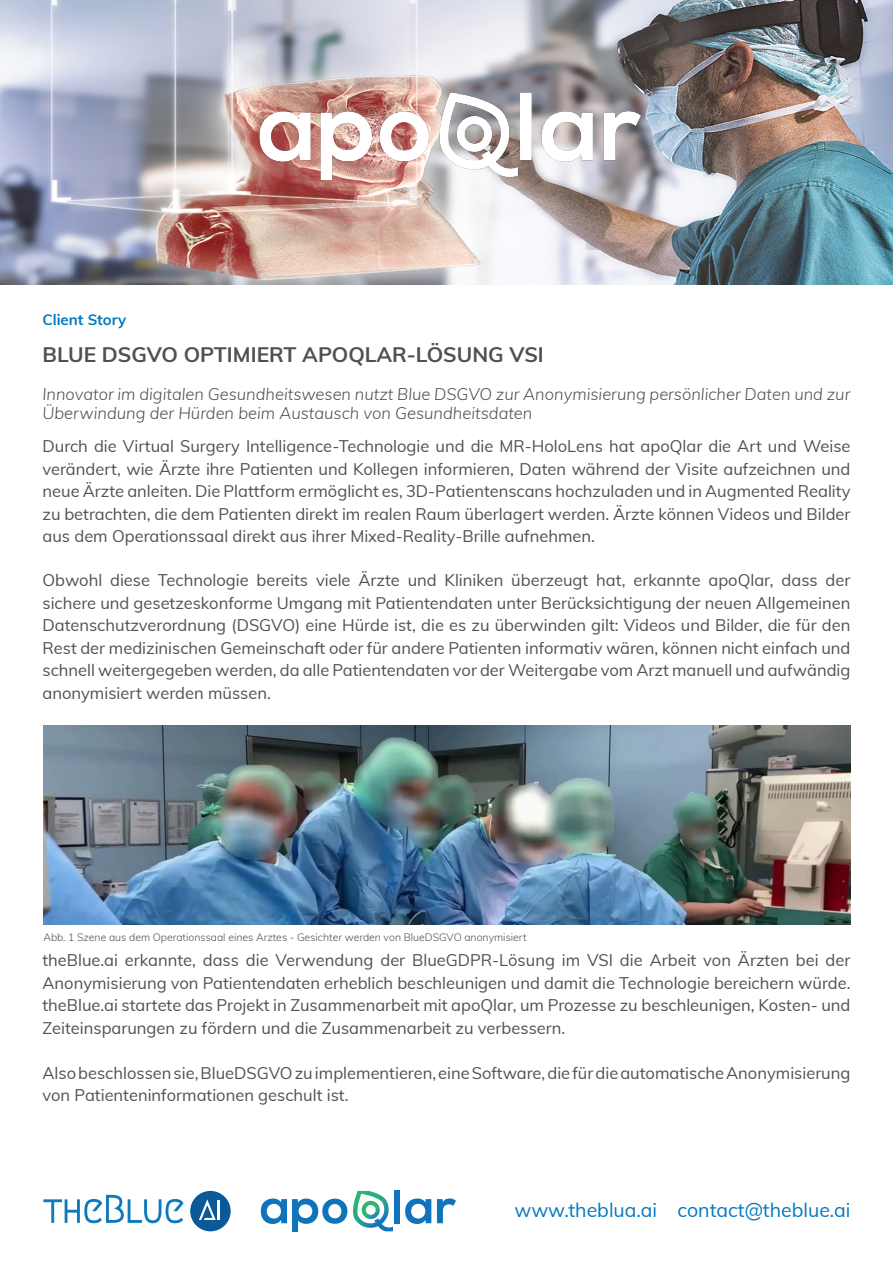
<style>
.page{position:relative;width:893px;height:1263px;background:#fff}
.page>*{position:absolute;margin:0;border:0;box-sizing:border-box;transform-origin:0 0}
.Titel{font:700 21px "Muli";color:#505052}
.Contact{font:19.5px "Muli";color:#007ac0}
.Fließtext{font:16.5px/22.5px "Muli";color:#505052;text-align:justify}
.Subtitel{font:italic 300 16.5px/19.5px "Muli";color:#505052}
.Client_Story{font:700 15px "Muli";color:#007ac0}
.Abb{font:300 10.5px "Muli";color:#505052}
</style>
<div class="page">
<img style="left:0;top:0;width:893px;height:285px">
<div style="left:190px;top:1191px;width:41px;height:40px;background:#0b5998;border-radius:50%"></div>
<svg style="left:199px;top:1199px;width:17px;height:21px"></svg>
<hr style="left:218px;top:1200px;width:2px;height:20px;background:#fff">
<svg style="left:43px;top:1195px;width:141px;height:28px"></svg>
<div style="left:394px;top:1191px;width:6px;height:32px;background:#1074bc"></div>
<svg style="left:405px;top:1198px;width:26px;height:26px"></svg>
<svg style="left:437px;top:1198px;width:19px;height:25px"></svg>
<svg style="left:261px;top:1191px;width:132px;height:40px"></svg>
<img style="left:43px;top:725px;width:807px;height:200px">
<img style="left:223px;top:66px;width:447px;height:140px">
<p class="Client_Story" style="left:43px;top:309px;width:85px">Client Story</p>
<p class="Titel" style="left:43px;top:339px;width:503px">BLUE DSGVO OPTIMIERT APOQLAR-LÖSUNG VSI</p>
<p class="Subtitel" style="left:43px;top:383px;width:809px">Innovator im digitalen Gesundheitswesen nutzt Blue DSGVO zur Anonymisierung persönlicher Daten und zur<br>Überwindung der Hürden beim Austausch von Gesundheitsdaten</p>
<p class="Fließtext" style="left:43px;top:434px;width:809px">Durch die Virtual Surgery Intelligence-Technologie und die MR-HoloLens hat apoQlar die Art und Weise verändert, wie Ärzte ihre Patienten und Kollegen informieren, Daten während der Visite aufzeichnen und neue Ärzte anleiten. Die Plattform ermöglicht es, 3D-Patientenscans hochzuladen und in Augmented Reality zu betrachten, die dem Patienten direkt im realen Raum überlagert werden. Ärzte können Videos und Bilder aus dem Operationssaal direkt aus ihrer Mixed-Reality-Brille aufnehmen.</p>
<p class="Fließtext" style="left:43px;top:568px;width:809px">Obwohl diese Technologie bereits viele Ärzte und Kliniken überzeugt hat, erkannte apoQlar, dass der sichere und gesetzeskonforme Umgang mit Patientendaten unter Berücksichtigung der neuen Allgemeinen Datenschutzverordnung (DSGVO) eine Hürde ist, die es zu überwinden gilt: Videos und Bilder, die für den Rest der medizinischen Gemeinschaft oder für andere Patienten informativ wären, können nicht einfach und schnell weitergegeben werden, da alle Patientendaten vor der Weitergabe vom Arzt manuell und aufwändig anonymisiert werden müssen.</p>
<p class="Abb" style="left:43px;top:930px;width:485px">Abb. 1 Szene aus dem Operationssaal eines Arztes - Gesichter werden von BlueDSGVO anonymisiert</p>
<p class="Fließtext" style="left:43px;top:948px;width:809px">theBlue.ai erkannte, dass die Verwendung der BlueGDPR-Lösung im VSI die Arbeit von Ärzten bei der Anonymisierung von Patientendaten erheblich beschleunigen und damit die Technologie bereichern würde. theBlue.ai startete das Projekt in Zusammenarbeit mit apoQlar, um Prozesse zu beschleunigen, Kosten- und Zeiteinsparungen zu fördern und die Zusammenarbeit zu verbessern.</p>
<p class="Fließtext" style="left:43px;top:1061px;width:809px">Also beschlossen sie, BlueDSGVO zu implementieren, eine Software, die für die automatische Anonymisierung von Patienteninformationen geschult ist.</p>
<p class="Contact" style="left:514px;top:1195px;width:338px">www.theblua.ai contact@theblue.ai</p>
</div>
